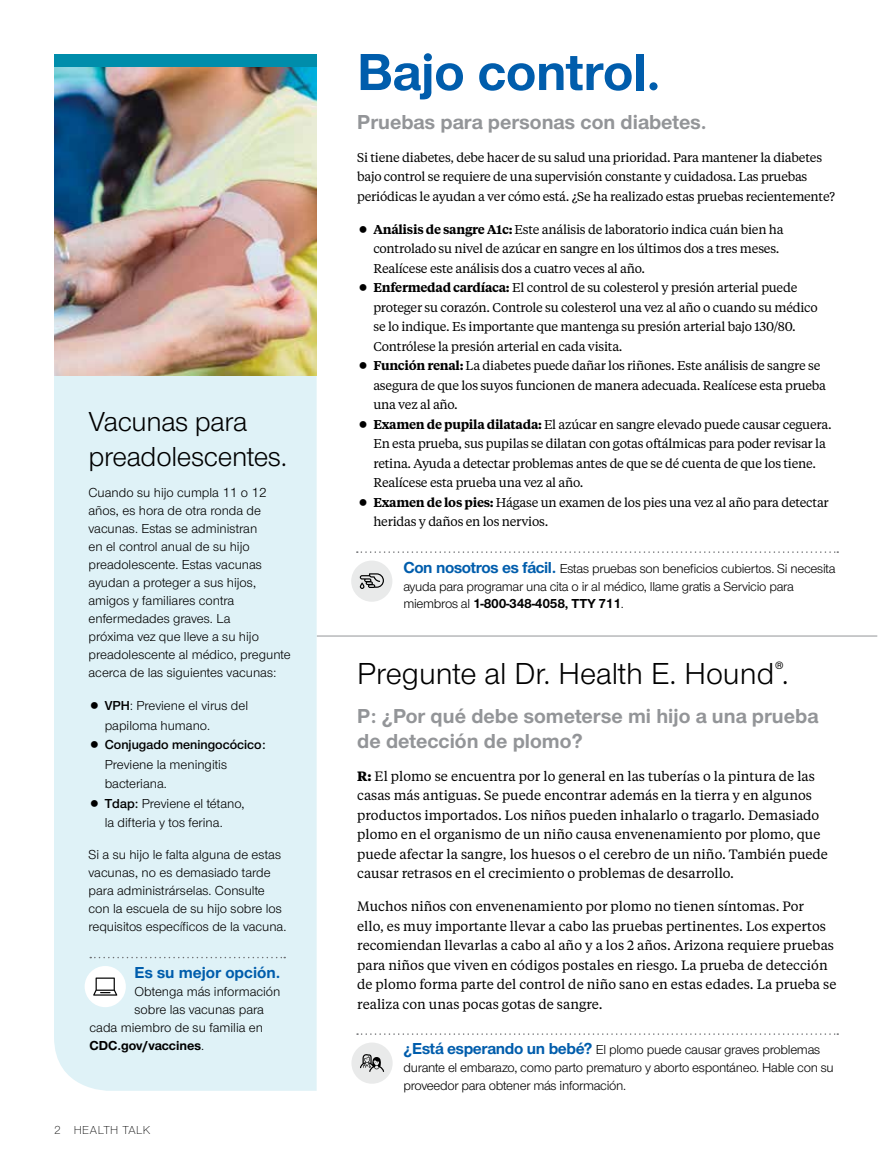
<style>
.page{position:relative;width:878px;height:1161px;background:#fff}
.page>*{position:absolute;margin:0;border:0;box-sizing:border-box;transform-origin:0 0}
.t1{font:700 54px "UHC Sans";letter-spacing:-.005em;color:#005dac}
.t2{font:31.5px "UHC Sans";color:#000}
.t3{font:28.5px/34.5px "UHC Sans";letter-spacing:-.01em;color:#000}
.t4{font:700 21px/25.2px "UHC Sans";color:#939598}
.t5{font:700 16.5px "UHC Sans";color:#005dac}
.t6{font:13.5px/19.5px "UHC Serif Text";color:#000}
.t7{font:13.5px/18px "UHC Sans";color:#000}
.t8{font:13.5px/18px "UHC Sans";letter-spacing:-.02em;color:#000}
.t9{font:600 13.5px "UHC Sans";color:#000}
.t10{font:700 13.5px "UHC Sans";color:#000}
.t11{font:12.75px/19.5px "UHC Serif Text";letter-spacing:-.02em;color:#000}
.t12{font:300 12px "UHC Sans";letter-spacing:.04em;color:#000}
.s1{font-weight:600}
.s2{font-weight:400}
.s3{font-weight:700;font-size:16.5px;color:#005dac}
.s4{font-weight:700}
</style>
<div class="page">
<hr style="left:316px;top:636px;width:561px;height:1px;background:#939598">
<div style="left:54px;top:375px;width:262px;height:716px;background:#dff2f7"></div>
<div style="left:54px;top:54px;width:262px;height:14px;background:#008dab"></div>
<svg style="left:90px;top:957px;width:195px;height:1px"></svg>
<div style="left:85px;top:966px;width:41px;height:41px;background:#fff;border-radius:50%"></div>
<svg style="left:93px;top:978px;width:24px;height:18px"></svg>
<img style="left:54px;top:68px;width:262px;height:307px">
<svg style="left:357px;top:551px;width:481px;height:2px"></svg>
<div style="left:351px;top:561px;width:41px;height:41px;background:#e9eaea;border-radius:50%"></div>
<svg style="left:360px;top:573px;width:24px;height:16px"></svg>
<svg style="left:357px;top:1033px;width:481px;height:2px"></svg>
<div style="left:351px;top:1043px;width:41px;height:41px;background:#e9eaea;border-radius:50%"></div>
<svg style="left:360px;top:1054px;width:24px;height:18px"></svg>
<h3 class="t3" style="left:88px;top:404px;width:200px">Vacunas para preadolescentes.</h3>
<p class="t7" style="left:88px;top:483px;width:204px">Cuando su hijo cumpla 11 o 12 años, es hora de otra ronda de vacunas. Estas se administran<br>en el control anual de su hijo preadolescente. Estas vacunas ayudan a proteger a sus hijos, amigos y familiares contra enfermedades graves. La<br>próxima vez que lleve a su hijo preadolescente al médico, pregunte acerca de las siguientes vacunas:</p>
<p class="t7" style="left:105px;top:696px;width:145px;line-height:19.5px"><span class="s1">VPH</span>: Previene el virus del papiloma humano.</p>
<p class="t9" style="left:105px;top:736px;width:162px">Conjugado meningocócico:</p>
<p class="t7" style="left:105px;top:754px;width:141px;line-height:19.5px">Previene la meningitis bacteriana.<br><span class="s1">Tdap:</span> Previene el tétano, la difteria y tos ferina.</p>
<p class="t7" style="left:89px;top:845px;width:199px">Si a su hijo le falta alguna de estas vacunas, no es demasiado tarde para administrárselas. Consulte con la escuela de su hijo sobre los requisitos específicos de la vacuna.</p>
<p class="t5" style="left:134px;top:961px;width:147px">Es su mejor opción.</p>
<p class="t7" style="left:134px;top:982px;width:147px">Obtenga más información</p>
<p class="t7" style="left:134px;top:1000px;width:131px">sobre las vacunas para</p>
<p class="t7" style="left:89px;top:1018px;width:175px">cada miembro de su familia en</p>
<p class="t10" style="left:89px;top:1036px;width:116px">CDC.gov/vaccines<span class="s2">.</span></p>
<p class="t12" style="left:54px;top:1122px;width:98px">2 HEALTH TALK</p>
<h1 class="t1" style="left:357px;top:36px;width:305px">Bajo control.</h1>
<h3 class="t4" style="left:357px;top:108px;width:351px">Pruebas para personas con diabetes.</h3>
<p class="t11" style="left:357px;top:147px;width:479px">Si tiene diabetes, debe hacer de su salud una prioridad. Para mantener la diabetes bajo control se requiere de una supervisión constante y cuidadosa. Las pruebas periódicas le ayudan a ver cómo está. ¿Se ha realizado estas pruebas recientemente?</p>
<p class="t11" style="left:373px;top:219px;width:459px"><span class="s1">Análisis de sangre A1c:</span> Este análisis de laboratorio indica cuán bien ha controlado su nivel de azúcar en sangre en los últimos dos a tres meses.<br>Realícese este análisis dos a cuatro veces al año.<br><span class="s1">Enfermedad cardíaca:</span> El control de su colesterol y presión arterial puede proteger su corazón. Controle su colesterol una vez al año o cuando su médico se lo indique. Es importante que mantenga su presión arterial bajo 130/80.<br>Contrólese la presión arterial en cada visita.<br><span class="s1">Función renal:</span> La diabetes puede dañar los riñones. Este análisis de sangre se asegura de que los suyos funcionen de manera adecuada. Realícese esta prueba una vez al año.<br><span class="s1">Examen de pupila dilatada:</span> El azúcar en sangre elevado puede causar ceguera.<br>En esta prueba, sus pupilas se dilatan con gotas oftálmicas para poder revisar la retina. Ayuda a detectar problemas antes de que se dé cuenta de que los tiene.<br>Realícese esta prueba una vez al año.<br><span class="s1">Examen de los pies:</span> Hágase un examen de los pies una vez al año para detectar heridas y daños en los nervios.</p>
<p class="t8" style="left:403px;top:559px;width:434px"><span class="s3">Con nosotros es fácil.</span> Estas pruebas son beneficios cubiertos. Si necesita ayuda para programar una cita o ir al médico, llame gratis a Servicio para miembros al <span class="s4">1-800-348-4058, TTY 711</span>.</p>
<h2 class="t2" style="left:357px;top:653px;width:433px">Pregunte al Dr. Health E. Hound<sup>®</sup>.</h2>
<h3 class="t4" style="left:357px;top:702px;width:462px">P: ¿Por qué debe someterse mi hijo a una prueba de detección de plomo?</h3>
<p class="t6" style="left:357px;top:766px;width:472px"><span class="s4">R:</span> El plomo se encuentra por lo general en las tuberías o la pintura de las casas más antiguas. Se puede encontrar además en la tierra y en algunos productos importados. Los niños pueden inhalarlo o tragarlo. Demasiado plomo en el organismo de un niño causa envenenamiento por plomo, que puede afectar la sangre, los huesos o el cerebro de un niño. También puede causar retrasos en el crecimiento o problemas de desarrollo.</p>
<p class="t6" style="left:357px;top:896px;width:480px">Muchos niños con envenenamiento por plomo no tienen síntomas. Por<br>ello, es muy importante llevar a cabo las pruebas pertinentes. Los expertos recomiendan llevarlas a cabo al año y a los 2 años. Arizona requiere pruebas para niños que viven en códigos postales en riesgo. La prueba de detección de plomo forma parte del control de niño sano en estas edades. La prueba se realiza con unas pocas gotas de sangre.</p>
<p class="t8" style="left:403px;top:1041px;width:432px"><span class="s3">¿Está esperando un bebé?</span> El plomo puede causar graves problemas durante el embarazo, como parto prematuro y aborto espontáneo. Hable con su proveedor para obtener más información.</p>
</div>
